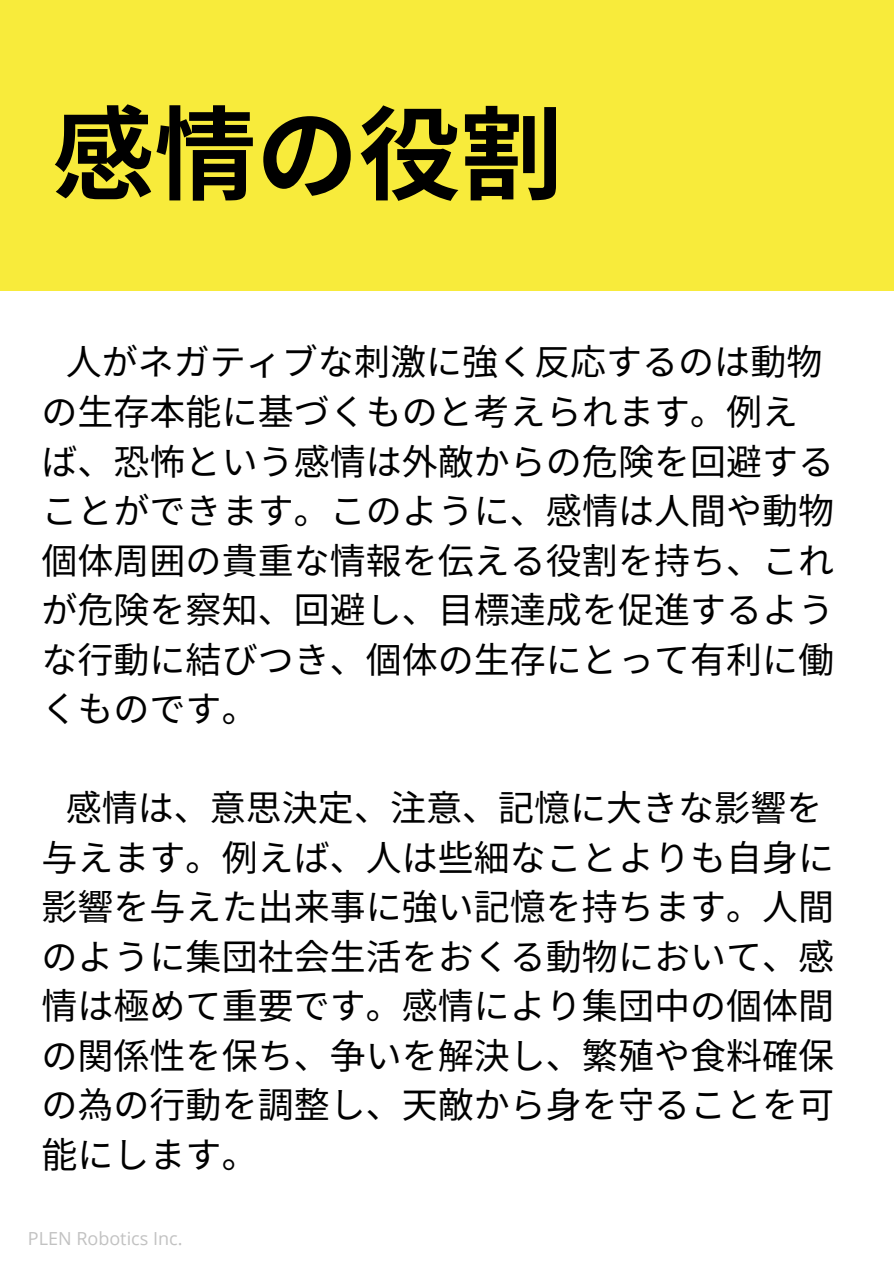
<style>
.page{position:relative;width:894px;height:1264px;background:#fff}
.page>*{position:absolute;margin:0;border:0;box-sizing:border-box;transform-origin:0 0}
.t1{font:700 102px "Noto Sans JP";color:#000}
.t2{font:36px/49.5px "Noto Sans JP";color:#000}
.t3{font:18px "Open Sans";color:#c2c2c2}
</style>
<div class="page">
<div style="left:0;top:0;width:893px;height:291px;background:#f8eb3b"></div>
<h2 class="t1" style="left:52px;top:73px;width:511px">感情の役割</h2>
<h1 class="t2" style="left:42px;top:335px;width:794px;text-indent:24px">人がネガティブな刺激に強く反応するのは動物の生存本能に基づくものと考えられます。例えば、恐怖という感情は外敵からの危険を回避することができます。このように、感情は人間や動物個体周囲の貴重な情報を伝える役割を持ち、これが危険を察知、回避し、目標達成を促進するような行動に結びつき、個体の生存にとって有利に働くものです。</h1>
<h2 class="t2" style="left:42px;top:781px;width:794px;text-indent:24px">感情は、意思決定、注意、記憶に大きな影響を与えます。例えば、人は些細なことよりも自身に影響を与えた出来事に強い記憶を持ちます。人間のように集団社会生活をおくる動物において、感情は極めて重要です。感情により集団中の個体間の関係性を保ち、争いを解決し、繁殖や食料確保の為の行動を調整し、天敵から身を守ることを可能にします。</h2>
<p class="t3" style="left:28px;top:1225px;width:156px">PLEN Robotics Inc.</p>
</div>
